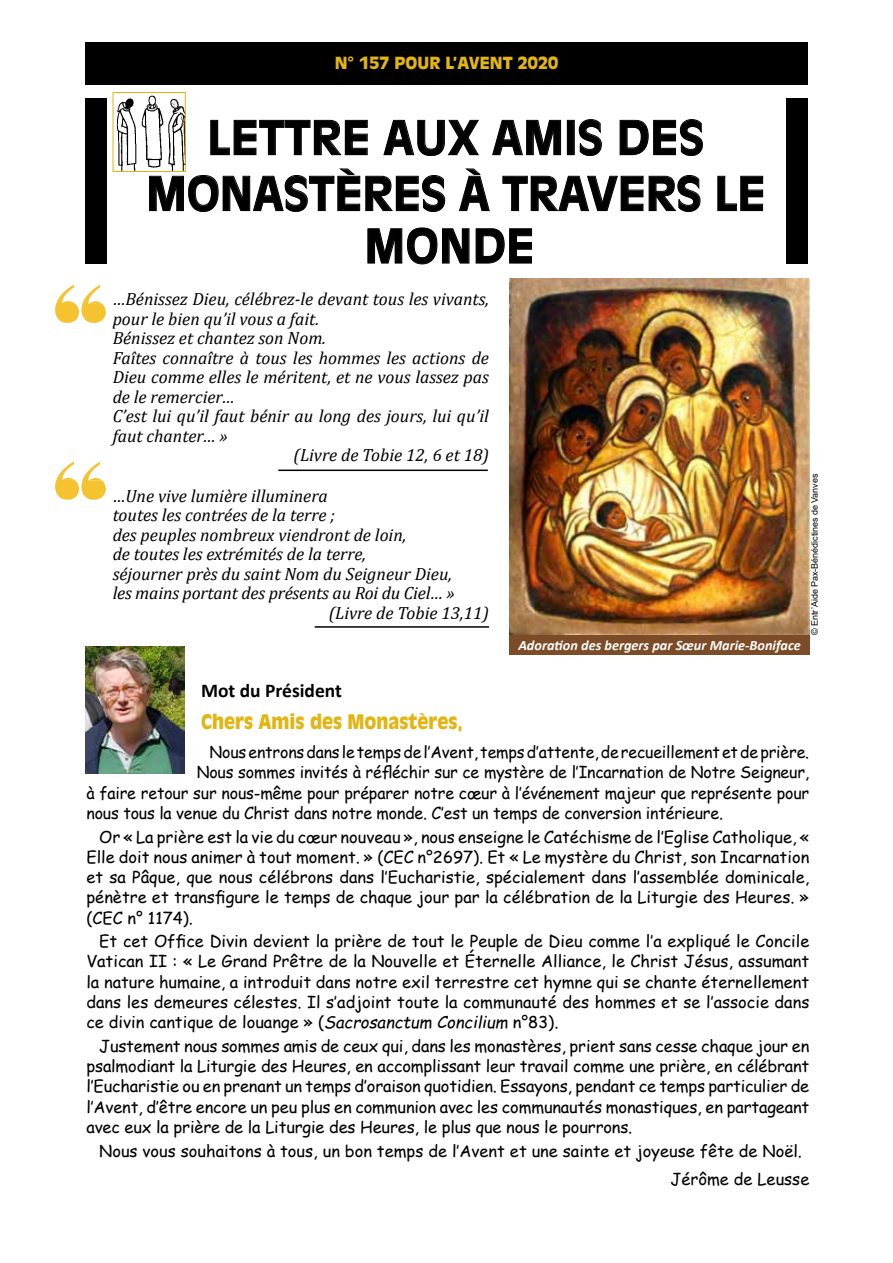
<style>
.page{position:relative;width:893px;height:1263px;background:#fff}
.page>*{position:absolute;margin:0;border:0;box-sizing:border-box;transform-origin:0 0}
.t1{font:700 46.2px/54.2px "Antique Olive";letter-spacing:.005em;color:#000;text-align:center}
.t2{font:900 19.8px "Antique Olive";color:#e2b513;scale:.91 1}
.t3{font:700 19.5px "Calibri";color:#000}
.t4{font:italic 17.7px "Cambria";color:#000}
.t5{font:900 16.5px "Antique Olive";color:#e2b513}
.t6{font:16.35px/20.2px "Comic Sans MS";letter-spacing:-.01em;color:#000;text-align:justify}
.t7{font:italic 700 14.25px "Calibri";color:#fff}
.t8{font:9px "Arial";color:#000}
.s1{font-style:italic}
</style>
<div class="page">
<div style="left:85px;top:43px;width:723px;height:42px;background:#000"></div>
<div style="left:85px;top:98px;width:21px;height:166px;background:#000"></div>
<div style="left:787px;top:98px;width:21px;height:166px;background:#000"></div>
<svg style="left:210px;top:120px;width:158px;height:35px"></svg>
<svg style="left:383px;top:120px;width:96px;height:36px"></svg>
<svg style="left:492px;top:120px;width:69px;height:35px"></svg>
<div style="left:567px;top:120px;width:7px;height:35px;border:1px solid #000"></div>
<svg style="left:579px;top:119px;width:23px;height:37px"></svg>
<svg style="left:619px;top:119px;width:84px;height:37px"></svg>
<svg style="left:149px;top:168px;width:296px;height:44px"></svg>
<svg style="left:459px;top:168px;width:31px;height:43px"></svg>
<svg style="left:502px;top:175px;width:199px;height:37px"></svg>
<svg style="left:717px;top:176px;width:46px;height:35px"></svg>
<svg style="left:367px;top:227px;width:165px;height:38px"></svg>
<svg style="left:55px;top:285px;width:51px;height:38px"></svg>
<img style="left:85px;top:646px;width:99px;height:128px">
<img style="left:116px;top:95px;width:68px;height:75px">
<div style="left:113px;top:92px;width:73px;height:80px;border:1px solid #e2b513"></div>
<div style="left:509px;top:635px;width:301px;height:19px;background:#7c4c28"></div>
<img style="left:509px;top:279px;width:300px;height:356px">
<svg style="left:55px;top:461px;width:51px;height:39px"></svg>
<hr style="left:315px;top:626px;width:174px;height:2px;background:#000">
<hr style="left:278px;top:469px;width:210px;height:2px;background:#000">
<p class="t5" style="left:335px;top:53px;width:225px">N° 157 pour l’avent 2020</p>
<h1 class="t1" style="left:146px;top:111px;width:621px">LETTRE AUX AMIS DES<br>MONASTÈRES À TRAVERS LE<br>MONDE</h1>
<p class="t4" style="left:113px;top:286px;width:378px">…Bénissez Dieu, célébrez-le devant tous les vivants,</p>
<p class="t4" style="left:113px;top:306px;width:208px">pour le bien qu’il vous a fait.</p>
<p class="t4" style="left:113px;top:326px;width:215px">Bénissez et chantez son Nom.</p>
<p class="t4" style="left:113px;top:345px;width:378px">Faîtes connaître à tous les hommes les actions de</p>
<p class="t4" style="left:113px;top:365px;width:378px">Dieu comme elles le méritent, et ne vous lassez pas</p>
<p class="t4" style="left:113px;top:384px;width:123px">de le remercier…</p>
<p class="t4" style="left:113px;top:404px;width:378px">C’est lui qu’il faut bénir au long des jours, lui qu’il</p>
<p class="t4" style="left:113px;top:423px;width:117px">faut chanter… »</p>
<p class="t4" style="left:293px;top:443px;width:197px">(Livre de Tobie 12, 6 et 18)</p>
<p class="t4" style="left:113px;top:483px;width:217px">…Une vive lumière illuminera</p>
<p class="t4" style="left:113px;top:503px;width:224px">toutes les contrées de la terre ;</p>
<p class="t4" style="left:113px;top:522px;width:295px">des peuples nombreux viendront de loin,</p>
<p class="t4" style="left:113px;top:542px;width:255px">de toutes les extrémités de la terre,</p>
<p class="t4" style="left:113px;top:561px;width:341px">séjourner près du saint Nom du Seigneur Dieu,</p>
<p class="t4" style="left:113px;top:581px;width:344px">les mains portant des présents au Roi du Ciel… »</p>
<p class="t4" style="left:329px;top:600px;width:162px">(Livre de Tobie 13,11)</p>
<p class="t7" style="left:518px;top:635px;width:284px">Adoration des bergers par Sœur Marie-Boniface</p>
<p class="t8" style="left:809px;top:635px;width:162px;rotate:-90deg">© Entr’aide Pax-Bénédictines de Vanves</p>
<p class="t3" style="left:201px;top:676px;width:142px">Mot du Président</p>
<p class="t2" style="left:201px;top:710px;width:289px">Chers Amis des Monastères,</p>
<p class="t6" style="left:210px;top:741px;width:601px">Nous entrons dans le temps de l’Avent, temps d’attente, de recueillement et de prière.</p>
<p class="t6" style="left:197px;top:762px;width:614px">Nous sommes invités à réfléchir sur ce mystère de l’Incarnation de Notre Seigneur,</p>
<p class="t6" style="left:86px;top:782px;width:724px">à faire retour sur nous-même pour préparer notre cœur à l’événement majeur que représente pour</p>
<p class="t6" style="left:86px;top:802px;width:638px">nous tous la venue du Christ dans notre monde. C’est un temps de conversion intérieure.</p>
<p class="t6" style="left:86px;top:826px;width:724px;text-indent:13px">Or « La prière est la vie du cœur nouveau », nous enseigne le Catéchisme de l’Eglise Catholique, « Elle doit nous animer à tout moment. » (CEC n°2697). Et « Le mystère du Christ, son Incarnation et sa Pâque, que nous célébrons dans l’Eucharistie, spécialement dans l’assemblée dominicale, pénètre et transfigure le temps de chaque jour par la célébration de la Liturgie des Heures. » (CEC n° 1174).</p>
<p class="t6" style="left:86px;top:931px;width:724px;text-indent:13px">Et cet Office Divin devient la prière de tout le Peuple de Dieu comme l’a expliqué le Concile Vatican II : « Le Grand Prêtre de la Nouvelle et Éternelle Alliance, le Christ Jésus, assumant la nature humaine, a introduit dans notre exil terrestre cet hymne qui se chante éternellement dans les demeures célestes. Il s’adjoint toute la communauté des hommes et se l’associe dans ce divin cantique de louange » (<span class="s1">Sacrosanctum Concilium</span> n°83).</p>
<p class="t6" style="left:86px;top:1035px;width:724px;text-indent:13px">Justement nous sommes amis de ceux qui, dans les monastères, prient sans cesse chaque jour en psalmodiant la Liturgie des Heures, en accomplissant leur travail comme une prière, en célébrant l’Eucharistie ou en prenant un temps d’oraison quotidien. Essayons, pendant ce temps particulier de l’Avent, d’être encore un peu plus en communion avec les communautés monastiques, en partageant avec eux la prière de la Liturgie des Heures, le plus que nous le pourrons.</p>
<p class="t6" style="left:670px;top:1136px;width:140px;line-height:28.8px;text-indent:-571px">Nous vous souhaitons à tous, un bon temps de l’Avent et une sainte et joyeuse fête de Noël.<br>Jérôme de Leusse</p>
</div>
